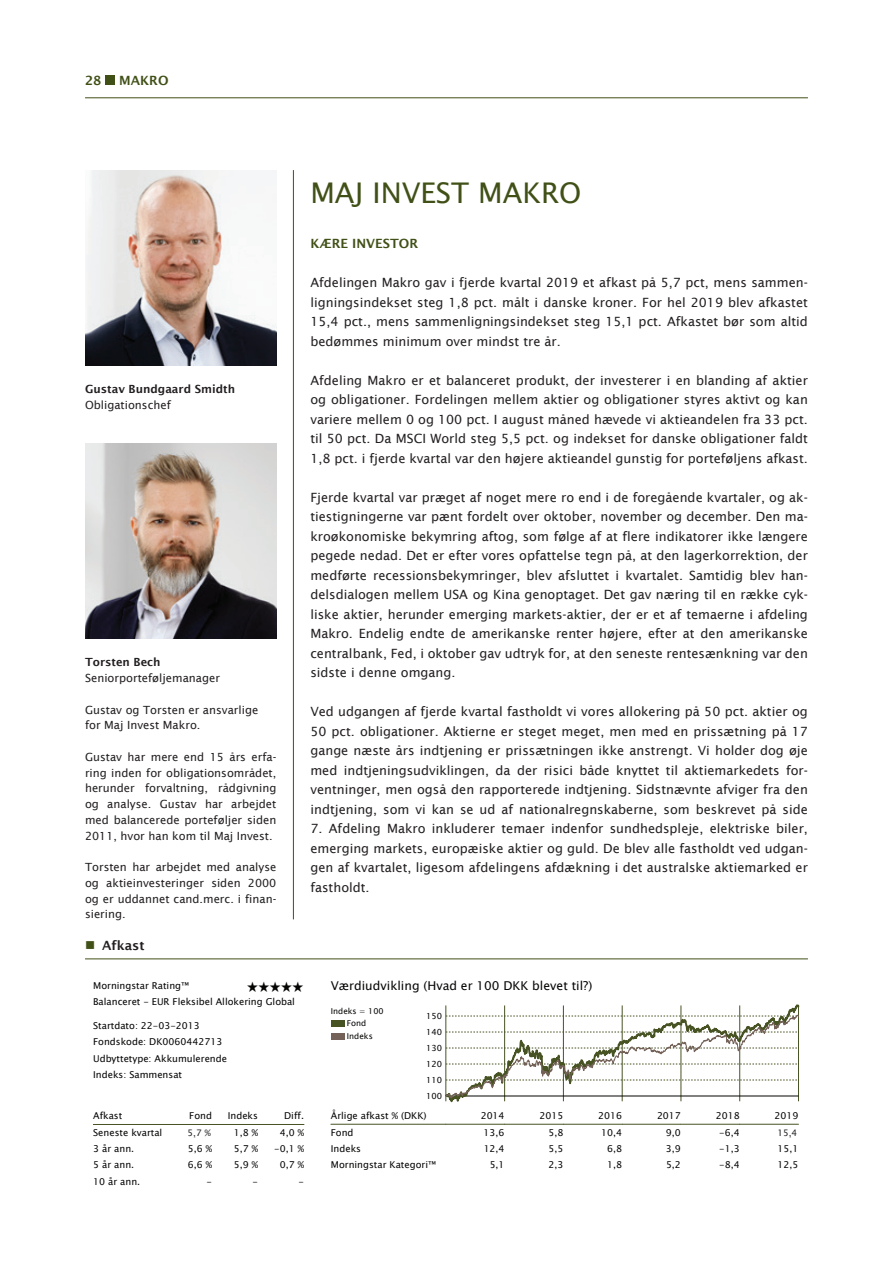
<style>
.page{position:relative;width:893px;height:1263px;background:#fff}
.page>*{position:absolute;margin:0;border:0;box-sizing:border-box;transform-origin:0 0}
.R2{font:28.5px "Lucida Sans";color:#405017}
.B{font:12.75px/19.5px "Lucida Sans";color:#231f20;text-align:justify}
.M_1{font:600 12.75px "Lucida Sans";color:#405017}
.Header_LEFT{font:600 12.75px "Lucida Sans";color:#405017}
.t1{font:600 12.75px "Lucida Sans";color:#231f20}
.t2{font:12.15px "Lucida Sans Unicode";color:#040503}
.B_-_small{font:11.25px/15.8px "Lucida Sans";color:#231f20;text-align:justify}
.M_-_small{font:600 11.25px "Lucida Sans";color:#231f20}
.t3{font:9.45px/16.2px "Lucida Sans Unicode";color:#040503}
.B-2{font:9px "Lucida Sans";color:#231f20}
.t4{font:8.4px "Lucida Sans Unicode";color:#040503}
.t5{font:8.1px/12.6px "Lucida Sans Unicode";color:#040503}
</style>
<div class="page">
<hr style="left:85px;top:98px;width:723px;height:1px;background:#405017">
<div style="left:105px;top:75px;width:10px;height:10px;background:#405017"></div>
<img style="left:85px;top:443px;width:191px;height:195px">
<img style="left:85px;top:170px;width:191px;height:195px">
<hr style="left:93px;top:1124px;width:81px;height:1px;background:#475323">
<hr style="left:174px;top:1124px;width:38px;height:1px;background:#475323">
<hr style="left:212px;top:1124px;width:46px;height:1px;background:#475323">
<hr style="left:258px;top:1124px;width:46px;height:1px;background:#475323">
<div style="left:331px;top:1020px;width:13px;height:6px;background:#475323"></div>
<div style="left:331px;top:1033px;width:13px;height:6px;background:#746259"></div>
<svg style="left:443px;top:1004px;width:357px;height:121px"></svg>
<svg style="left:445px;top:1014px;width:354px;height:84px"></svg>
<hr style="left:331px;top:1124px;width:115px;height:1px;background:#475323">
<hr style="left:446px;top:1124px;width:59px;height:1px;background:#475323">
<hr style="left:505px;top:1124px;width:58px;height:1px;background:#475323">
<hr style="left:563px;top:1124px;width:59px;height:1px;background:#475323">
<hr style="left:622px;top:1124px;width:59px;height:1px;background:#475323">
<hr style="left:681px;top:1124px;width:59px;height:1px;background:#475323">
<hr style="left:740px;top:1124px;width:58px;height:1px;background:#475323">
<hr style="left:293px;top:170px;width:1px;height:749px;background:#405017">
<hr style="left:85px;top:959px;width:723px;height:1px;background:#405017">
<p class="Header_LEFT" style="left:85px;top:73px;width:18px">28</p>
<p class="Header_LEFT" style="left:119px;top:73px;width:51px">MAKRO</p>
<p class="M_-_small" style="left:85px;top:383px;width:152px">Gustav Bundgaard Smidth</p>
<p class="B_-_small" style="left:85px;top:397px;width:87px">Obligationschef</p>
<p class="M_-_small" style="left:85px;top:656px;width:77px">Torsten Bech</p>
<p class="B_-_small" style="left:85px;top:670px;width:136px">Seniorporteføljemanager</p>
<p class="B_-_small" style="left:85px;top:702px;width:175px">Gustav og Torsten er ansvarlige for Maj Invest Makro.</p>
<p class="B_-_small" style="left:85px;top:749px;width:193px">Gustav har mere end 15 års erfa&shy;ring inden for obligationsområdet, herunder forvaltning, rådgivning og analyse. Gustav har arbejdet med balancerede porteføljer siden 2011, hvor han kom til Maj Invest.</p>
<p class="B_-_small" style="left:85px;top:859px;width:193px">Torsten har arbejdet med analyse og aktieinvesteringer siden 2000 og er uddannet cand.merc. i finan&shy;siering.</p>
<p class="t1" style="left:102px;top:938px;width:44px">Afkast</p>
<p class="R2" style="left:310px;top:177px;width:272px">MAJ INVEST MAKRO</p>
<p class="M_1" style="left:310px;top:236px;width:109px">KÆRE INVESTOR</p>
<p class="B" style="left:310px;top:273px;width:499px">Afdelingen Makro gav i fjerde kvartal 2019 et afkast på 5,7 pct, mens sammen&shy;ligningsindekset steg 1,8 pct. målt i danske kroner. For hel 2019 blev afkastet 15,4 pct., mens sammenligningsindekset steg 15,1 pct. Afkastet bør som altid bedømmes minimum over mindst tre år.</p>
<p class="B" style="left:310px;top:370px;width:499px">Afdeling Makro er et balanceret produkt, der investerer i en blanding af aktier og obligationer. Fordelingen mellem aktier og obligationer styres aktivt og kan variere mellem 0 og 100 pct. I august måned hævede vi aktieandelen fra 33 pct. til 50 pct. Da MSCI World steg 5,5 pct. og indekset for danske obligationer faldt 1,8 pct. i fjerde kvartal var den højere aktieandel gunstig for porteføljens afkast.</p>
<p class="B" style="left:310px;top:487px;width:499px">Fjerde kvartal var præget af noget mere ro end i de foregående kvartaler, og ak&shy;tiestigningerne var pænt fordelt over oktober, november og december. Den ma&shy;kroøkonomiske bekymring aftog, som følge af at flere indikatorer ikke længere pegede nedad. Det er efter vores opfattelse tegn på, at den lagerkorrektion, der medførte recessionsbekymringer, blev afsluttet i kvartalet. Samtidig blev han&shy;delsdialogen mellem USA og Kina genoptaget. Det gav næring til en række cyk&shy;liske aktier, herunder emerging markets-aktier, der er et af temaerne i afdeling Makro. Endelig endte de amerikanske renter højere, efter at den amerikanske centralbank, Fed, i oktober gav udtryk for, at den seneste rentesænkning var den sidste i denne omgang.</p>
<p class="B" style="left:310px;top:702px;width:499px">Ved udgangen af fjerde kvartal fastholdt vi vores allokering på 50 pct. aktier og 50 pct. obligationer. Aktierne er steget meget, men med en prissætning på 17 gange næste års indtjening er prissætningen ikke anstrengt. Vi holder dog øje med indtjeningsudviklingen, da der risici både knyttet til aktiemarkedets for&shy;ventninger, men også den rapporterede indtjening. Sidstnævnte afviger fra den indtjening, som vi kan se ud af nationalregnskaberne, som beskrevet på side</p>
<p class="B" style="left:310px;top:819px;width:499px">7. Afdeling Makro inkluderer temaer indenfor sundhedspleje, elektriske biler, emerging markets, europæiske aktier og guld. De blev alle fastholdt ved udgan&shy;gen af kvartalet, ligesom afdelingens afdækning i det australske aktiemarked er fastholdt.</p>
<p class="t2" style="left:331px;top:976px;width:263px">Værdiudvikling (Hvad er 100 DKK blevet til?)</p>
<p class="t5" style="left:347px;top:1005px;width:38px;text-indent:-16px">Indeks = 100<br>Fond<br>Indeks</p>
<p class="t3" style="left:93px;top:977px;width:203px">Morningstar Rating™<br>Balanceret - EUR Fleksibel Allokering Global</p>
<p class="t3" style="left:93px;top:1018px;width:135px">Startdato: 22-03-2013<br>Fondskode: DK0060442713<br>Udbyttetype: Akkumulerende<br>Indeks: Sammensat</p>
<p class="t3" style="left:93px;top:1108px;width:31px">Afkast</p>
<p class="t3" style="left:189px;top:1108px;width:24px">Fond</p>
<p class="t3" style="left:228px;top:1108px;width:32px">Indeks</p>
<p class="t3" style="left:284px;top:1108px;width:21px">Diff.</p>
<p class="t3" style="left:93px;top:1124px;width:71px">Seneste kvartal</p>
<p class="t3" style="left:188px;top:1124px;width:26px">5,9 %</p>
<p class="t3" style="left:234px;top:1124px;width:26px">1,8 %</p>
<p class="t3" style="left:280px;top:1124px;width:26px">4,0 %</p>
<p class="t3" style="left:93px;top:1141px;width:43px">3 år ann.</p>
<p class="t3" style="left:188px;top:1141px;width:26px">5,6 %</p>
<p class="t3" style="left:234px;top:1141px;width:26px">5,7 %</p>
<p class="t3" style="left:274px;top:1141px;width:31px">-0,1 %</p>
<p class="t3" style="left:93px;top:1157px;width:43px">5 år ann.</p>
<p class="t3" style="left:188px;top:1157px;width:26px">6,6 %</p>
<p class="t3" style="left:234px;top:1157px;width:26px">5,9 %</p>
<p class="t3" style="left:280px;top:1157px;width:26px">0,7 %</p>
<p class="t3" style="left:93px;top:1173px;width:49px">10 år ann.</p>
<p class="t3" style="left:207px;top:1173px;width:7px">-</p>
<p class="t3" style="left:253px;top:1173px;width:7px">-</p>
<p class="t3" style="left:299px;top:1173px;width:7px">-</p>
<p class="t4" style="left:426px;top:1010px;width:17px">150</p>
<p class="t4" style="left:426px;top:1026px;width:17px">140</p>
<p class="t4" style="left:426px;top:1042px;width:17px">130</p>
<p class="t4" style="left:426px;top:1058px;width:17px">120</p>
<p class="t4" style="left:426px;top:1074px;width:17px">110</p>
<p class="t4" style="left:426px;top:1090px;width:17px">100</p>
<p class="t3" style="left:331px;top:1107px;width:97px">Årlige afkast % (DKK)</p>
<p class="t3" style="left:481px;top:1107px;width:25px">2014</p>
<p class="t3" style="left:539px;top:1107px;width:25px">2015</p>
<p class="t3" style="left:598px;top:1107px;width:25px">2016</p>
<p class="t3" style="left:657px;top:1107px;width:25px">2017</p>
<p class="t3" style="left:716px;top:1107px;width:25px">2018</p>
<p class="t3" style="left:774px;top:1107px;width:25px">2019</p>
<p class="t3" style="left:331px;top:1124px;width:24px">Fond</p>
<p class="t3" style="left:484px;top:1124px;width:22px">13,6</p>
<p class="t3" style="left:548px;top:1124px;width:16px">5,8</p>
<p class="t3" style="left:601px;top:1124px;width:22px">10,4</p>
<p class="t3" style="left:666px;top:1124px;width:16px">9,0</p>
<p class="t3" style="left:719px;top:1124px;width:22px">-6,4</p>
<p class="t3" style="left:777px;top:1124px;width:22px">15,3</p>
<p class="t3" style="left:331px;top:1140px;width:32px">Indeks</p>
<p class="t3" style="left:484px;top:1140px;width:22px">12,4</p>
<p class="t3" style="left:548px;top:1140px;width:16px">5,5</p>
<p class="t3" style="left:607px;top:1140px;width:16px">6,8</p>
<p class="t3" style="left:666px;top:1140px;width:16px">3,9</p>
<p class="t3" style="left:719px;top:1140px;width:22px">-1,3</p>
<p class="t3" style="left:777px;top:1140px;width:22px">15,1</p>
<p class="t3" style="left:331px;top:1157px;width:106px">Morningstar Kategori™</p>
<p class="t3" style="left:490px;top:1157px;width:16px">5,1</p>
<p class="t3" style="left:548px;top:1157px;width:16px">2,3</p>
<p class="t3" style="left:607px;top:1157px;width:16px">1,8</p>
<p class="t3" style="left:666px;top:1157px;width:16px">5,2</p>
<p class="t3" style="left:719px;top:1157px;width:22px">-8,4</p>
<p class="t3" style="left:778px;top:1157px;width:22px">12,5</p>
<p class="B-2" style="left:188px;top:1127px;width:25px">5,7 %</p>
<p class="B-2" style="left:777px;top:1127px;width:21px">15,4</p>
</div>
